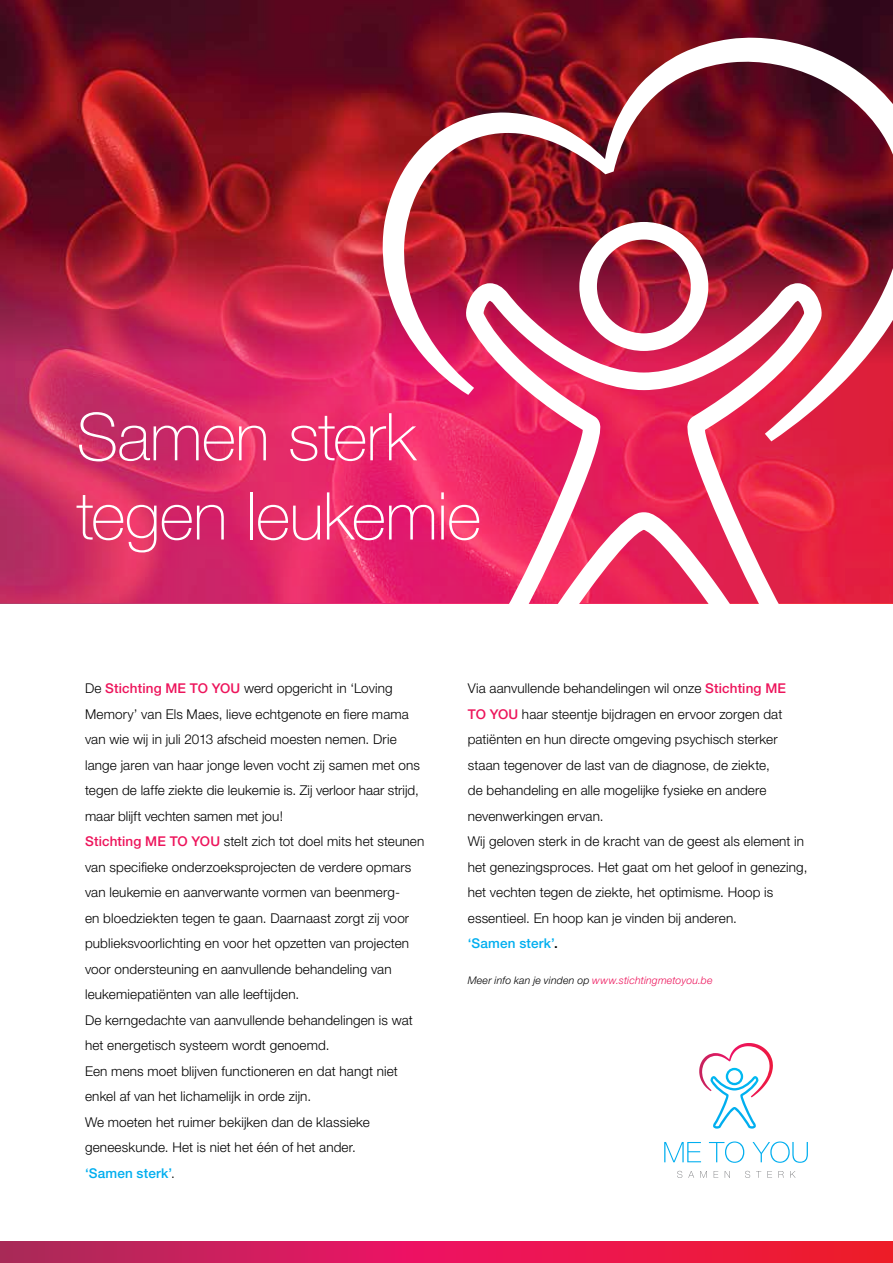
<style>
.page{position:relative;width:893px;height:1263px;background:#fff}
.page>*{position:absolute;margin:0;border:0;box-sizing:border-box;transform-origin:0 0}
.t1{font:100 66px/79.2px "Helvetica Neue";letter-spacing:-.01em;color:#fff}
.t2{font:300 13.5px/25.5px "Helvetica Neue";letter-spacing:.01em;color:#000}
.t3{font:italic 300 10.5px "Helvetica Neue";letter-spacing:.015em;color:#ed145b}
.s1{font-weight:500;color:#ed145b}
.s2{font-weight:500;color:#00aeef}
.s3{font-weight:500}
.s4{color:#000}
</style>
<div class="page">
<svg style="left:664px;top:1142px;width:37px;height:20px"></svg>
<svg style="left:709px;top:1141px;width:35px;height:22px"></svg>
<svg style="left:752px;top:1141px;width:56px;height:22px"></svg>
<svg style="left:677px;top:1171px;width:5px;height:7px"></svg>
<svg style="left:688px;top:1171px;width:6px;height:7px"></svg>
<svg style="left:700px;top:1171px;width:7px;height:7px"></svg>
<svg style="left:714px;top:1171px;width:4px;height:7px"></svg>
<svg style="left:725px;top:1171px;width:5px;height:7px"></svg>
<svg style="left:745px;top:1171px;width:5px;height:7px"></svg>
<svg style="left:767px;top:1171px;width:5px;height:7px"></svg>
<svg style="left:778px;top:1171px;width:6px;height:7px"></svg>
<svg style="left:790px;top:1171px;width:6px;height:7px"></svg>
<svg style="left:699px;top:1043px;width:74px;height:85px"></svg>
<img style="left:0;top:0;width:893px;height:222px">
<svg style="left:0;top:222px;width:893px;height:382px;background:#d1285a"></svg>
<svg style="left:0;top:1242px;width:893px;height:21px;background:#dc1b50"></svg>
<svg style="left:382px;top:38px;width:511px;height:403px;background:#973446"></svg>
<svg style="left:464px;top:222px;width:359px;height:382px"></svg>
<h1 class="t1" style="left:77px;top:397px;width:406px">Samen sterk tegen leukemie</h1>
<p class="t2" style="left:85px;top:675px;width:341px">De <span class="s1">Stichting ME TO YOU</span> werd opgericht in ‘Loving Memory’ van Els Maes, lieve echtgenote en fiere mama van wie wij in juli 2013 afscheid moesten nemen. Drie lange jaren van haar jonge leven vocht zij samen met ons tegen de laffe ziekte die leukemie is. Zij verloor haar strijd, maar blijft vechten samen met jou!<br><span class="s1">Stichting ME TO YOU</span> stelt zich tot doel mits het steunen van specifieke onderzoeksprojecten de verdere opmars van leukemie en aanverwante vormen van beenmerg-<br>en bloedziekten tegen te gaan. Daarnaast zorgt zij voor publieksvoorlichting en voor het opzetten van projecten voor ondersteuning en aanvullende behandeling van leukemiepatiënten van alle leeftijden.<br>De kerngedachte van aanvullende behandelingen is wat het energetisch systeem wordt genoemd.<br>Een mens moet blijven functioneren en dat hangt niet enkel af van het lichamelijk in orde zijn.<br>We moeten het ruimer bekijken dan de klassieke geneeskunde. Het is niet het één of het ander.<br><span class="s2">‘Samen sterk’</span>.</p>
<p class="t2" style="left:468px;top:675px;width:341px">Via aanvullende behandelingen wil onze <span class="s1">Stichting ME TO YOU</span> haar steentje bijdragen en ervoor zorgen dat patiënten en hun directe omgeving psychisch sterker staan tegenover de last van de diagnose, de ziekte,<br>de behandeling en alle mogelijke fysieke en andere nevenwerkingen ervan.<br>Wij geloven sterk in de kracht van de geest als element in het genezingsproces. Het gaat om het geloof in genezing, het vechten tegen de ziekte, het optimisme. Hoop is essentieel. En hoop kan je vinden bij anderen.<br><span class="s2">‘Samen sterk’</span><span class="s3">.</span></p>
<p class="t3" style="left:468px;top:974px;width:246px"><span class="s4">Meer info kan je vinden op</span> www.stichtingmetoyou.be</p>
</div>
